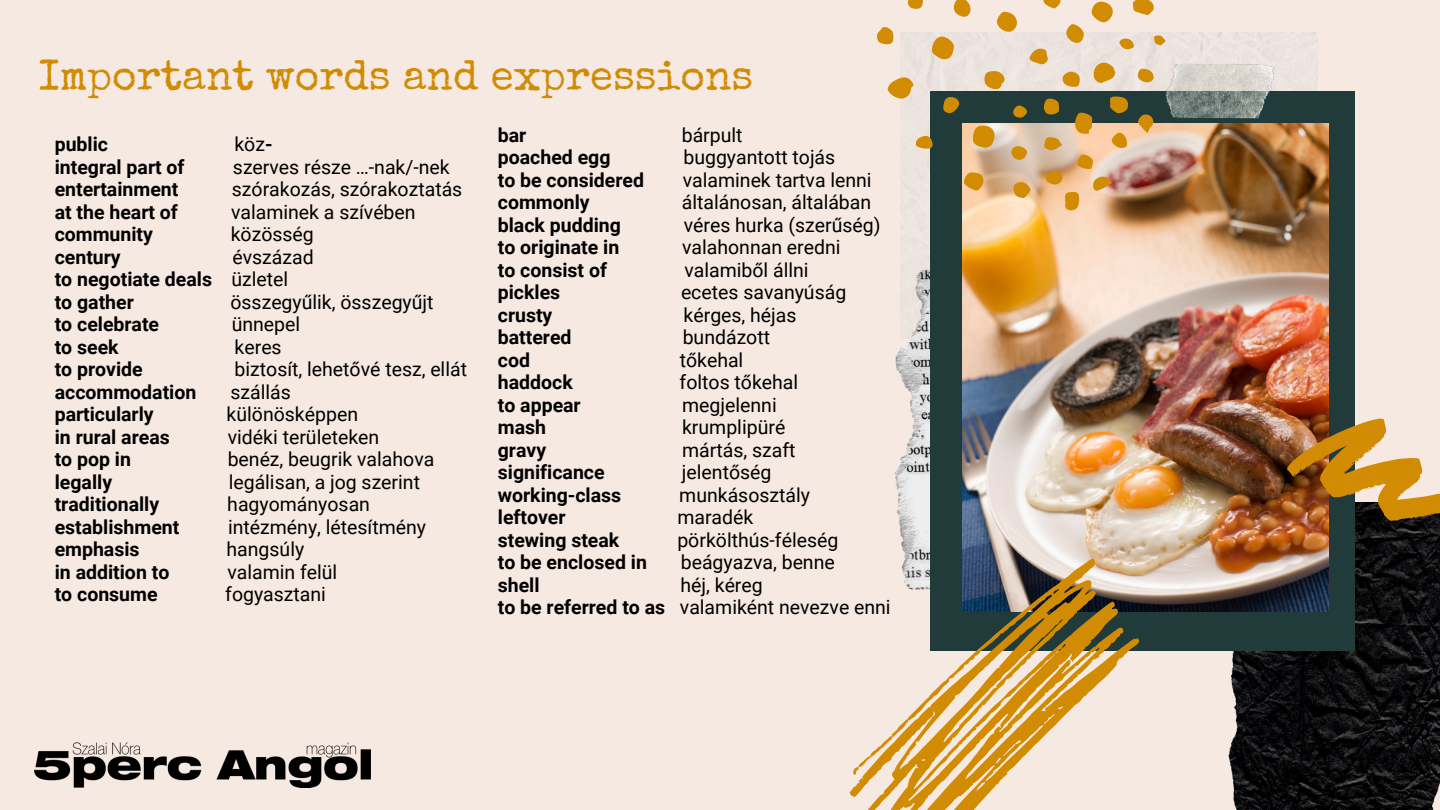
<style>
.page{position:relative;width:1440px;height:810px;background:#f6e9e1}
.page>*{position:absolute;margin:0;border:0;box-sizing:border-box;transform-origin:0 0}
.t1{font:42px "Special Elite";color:#d18c03}
.t2{font:19.5px/22.5px "Roboto";color:#000}
.t3{font:700 19.5px/22.5px "Roboto";color:#000}
.s1{font-weight:700}
.s2{font-weight:400}
</style>
<div class="page">
<div style="left:900px;top:32px;width:418px;height:238px;background:#ece4df"></div>
<img style="left:1228px;top:521px;width:212px;height:289px">
<img style="left:895px;top:270px;width:36px;height:282px">
<div style="left:931px;top:91px;width:424px;height:560px;background:#213b3b"></div>
<img style="left:34px;top:743px;width:336px;height:45px">
<img style="left:1151px;top:59px;width:131px;height:60px">
<img style="left:962px;top:124px;width:366px;height:487px">
<img style="left:1287px;top:419px;width:153px;height:102px">
<svg style="left:849px;top:552px;width:321px;height:258px"></svg>
<svg style="left:851px;top:719px;width:60px;height:56px"></svg>
<svg style="left:973px;top:126px;width:22px;height:22px"></svg>
<svg style="left:887px;top:77px;width:28px;height:22px"></svg>
<svg style="left:932px;top:36px;width:22px;height:23px"></svg>
<svg style="left:1091px;top:61px;width:24px;height:22px"></svg>
<svg style="left:1092px;top:1px;width:21px;height:22px"></svg>
<svg style="left:997px;top:11px;width:20px;height:21px"></svg>
<svg style="left:1073px;top:113px;width:21px;height:21px"></svg>
<svg style="left:984px;top:71px;width:21px;height:19px"></svg>
<svg style="left:964px;top:172px;width:20px;height:19px"></svg>
<svg style="left:1132px;top:0;width:22px;height:15px"></svg>
<svg style="left:1109px;top:97px;width:19px;height:16px"></svg>
<svg style="left:1066px;top:24px;width:18px;height:19px"></svg>
<svg style="left:954px;top:0;width:16px;height:17px"></svg>
<svg style="left:1065px;top:192px;width:15px;height:18px"></svg>
<svg style="left:877px;top:27px;width:16px;height:18px"></svg>
<svg style="left:1063px;top:72px;width:17px;height:15px"></svg>
<svg style="left:1043px;top:0;width:17px;height:9px"></svg>
<svg style="left:1028px;top:48px;width:20px;height:17px"></svg>
<svg style="left:1014px;top:182px;width:16px;height:16px"></svg>
<svg style="left:1043px;top:98px;width:16px;height:17px"></svg>
<svg style="left:943px;top:97px;width:16px;height:16px"></svg>
<svg style="left:1137px;top:114px;width:17px;height:19px"></svg>
<svg style="left:908px;top:0;width:15px;height:9px"></svg>
<svg style="left:916px;top:135px;width:17px;height:14px"></svg>
<svg style="left:1092px;top:176px;width:20px;height:15px"></svg>
<svg style="left:1076px;top:154px;width:17px;height:16px"></svg>
<svg style="left:1112px;top:133px;width:16px;height:15px"></svg>
<svg style="left:1043px;top:136px;width:19px;height:15px"></svg>
<svg style="left:1046px;top:171px;width:17px;height:14px"></svg>
<svg style="left:1138px;top:69px;width:16px;height:14px"></svg>
<svg style="left:1011px;top:146px;width:16px;height:14px"></svg>
<svg style="left:1013px;top:106px;width:14px;height:12px"></svg>
<svg style="left:1119px;top:38px;width:15px;height:13px"></svg>
<svg style="left:1154px;top:36px;width:12px;height:10px"></svg>
<h1 class="t1" style="left:39px;top:60px;width:716px">Important words and expressions</h1>
<p class="t3" style="left:55px;top:134px;width:55px">public</p>
<p class="t2" style="left:234px;top:134px;width:40px">köz<span class="s1">-</span></p>
<p class="t3" style="left:55px;top:156px;width:131px">integral part of</p>
<p class="t2" style="left:233px;top:156px;width:218px">szerves része …-nak/-nek</p>
<p class="t3" style="left:55px;top:179px;width:125px">entertainment</p>
<p class="t2" style="left:232px;top:179px;width:232px">szórakozás, szórakoztatás</p>
<p class="t3" style="left:55px;top:201px;width:125px">at the heart of</p>
<p class="t2" style="left:231px;top:201px;width:186px">valaminek a szívében</p>
<p class="t3" style="left:55px;top:224px;width:100px">community</p>
<p class="t2" style="left:231px;top:224px;width:85px">közösség</p>
<p class="t3" style="left:55px;top:246px;width:67px">century</p>
<p class="t3" style="left:55px;top:246px;width:260px;text-indent:178px"><span class="s2">évszázad </span>to negotiate deals <span class="s2">üzletel<br></span>to gather</p>
<p class="t2" style="left:230px;top:291px;width:205px">összegyűlik, összegyűjt</p>
<p class="t3" style="left:55px;top:314px;width:106px">to celebrate</p>
<p class="t2" style="left:232px;top:314px;width:70px">ünnepel</p>
<p class="t3" style="left:55px;top:336px;width:65px">to seek</p>
<p class="t2" style="left:235px;top:336px;width:49px">keres</p>
<p class="t3" style="left:55px;top:359px;width:90px">to provide</p>
<p class="t2" style="left:235px;top:359px;width:234px">biztosít, lehetővé tesz, ellát</p>
<p class="t3" style="left:55px;top:381px;width:143px">accommodation</p>
<p class="t2" style="left:230px;top:381px;width:62px">szállás</p>
<p class="t3" style="left:55px;top:404px;width:100px">particularly</p>
<p class="t2" style="left:227px;top:404px;width:133px">különösképpen</p>
<p class="t3" style="left:55px;top:426px;width:117px">in rural areas</p>
<p class="t2" style="left:228px;top:426px;width:153px">vidéki területeken</p>
<p class="t3" style="left:55px;top:449px;width:78px">to pop in</p>
<p class="t2" style="left:228px;top:449px;width:208px">benéz, beugrik valahova</p>
<p class="t3" style="left:55px;top:471px;width:59px">legally</p>
<p class="t2" style="left:229px;top:471px;width:193px">legálisan, a jog szerint</p>
<p class="t3" style="left:55px;top:494px;width:106px">traditionally</p>
<p class="t2" style="left:227px;top:494px;width:144px">hagyományosan</p>
<p class="t3" style="left:55px;top:516px;width:126px">establishment</p>
<p class="t2" style="left:228px;top:516px;width:200px">intézmény, létesítmény</p>
<p class="t3" style="left:55px;top:539px;width:86px">emphasis</p>
<p class="t2" style="left:227px;top:539px;width:79px">hangsúly</p>
<p class="t3" style="left:55px;top:561px;width:116px">in addition to</p>
<p class="t2" style="left:227px;top:561px;width:111px">valamin felül</p>
<p class="t3" style="left:55px;top:584px;width:104px">to consume</p>
<p class="t2" style="left:225px;top:584px;width:102px">fogyasztani</p>
<p class="t3" style="left:498px;top:124px;width:30px">bar</p>
<p class="t2" style="left:682px;top:124px;width:62px">bárpult</p>
<p class="t3" style="left:498px;top:146px;width:114px">poached egg</p>
<p class="t2" style="left:683px;top:146px;width:153px">buggyantott tojás</p>
<p class="t3" style="left:498px;top:169px;width:148px">to be considered</p>
<p class="t2" style="left:683px;top:169px;width:190px">valaminek tartva lenni</p>
<p class="t3" style="left:498px;top:191px;width:93px">commonly</p>
<p class="t2" style="left:682px;top:191px;width:191px">általánosan, általában</p>
<p class="t3" style="left:498px;top:214px;width:125px">black pudding</p>
<p class="t2" style="left:684px;top:214px;width:198px">véres hurka (szerűség)</p>
<p class="t3" style="left:498px;top:236px;width:123px">to originate in</p>
<p class="t2" style="left:682px;top:236px;width:160px">valahonnan eredni</p>
<p class="t3" style="left:498px;top:259px;width:111px">to consist of</p>
<p class="t2" style="left:684px;top:259px;width:126px">valamiből állni</p>
<p class="t3" style="left:498px;top:281px;width:64px">pickles</p>
<p class="t2" style="left:681px;top:281px;width:167px">ecetes savanyúság</p>
<p class="t3" style="left:498px;top:304px;width:56px">crusty</p>
<p class="t2" style="left:684px;top:304px;width:115px">kérges, héjas</p>
<p class="t3" style="left:498px;top:326px;width:75px">battered</p>
<p class="t2" style="left:683px;top:326px;width:89px">bundázott</p>
<p class="t3" style="left:498px;top:349px;width:34px">cod</p>
<p class="t2" style="left:680px;top:349px;width:65px">tőkehal</p>
<p class="t3" style="left:498px;top:371px;width:76px">haddock</p>
<p class="t2" style="left:680px;top:371px;width:120px">foltos tőkehal</p>
<p class="t3" style="left:498px;top:394px;width:84px">to appear</p>
<p class="t2" style="left:682px;top:394px;width:96px">megjelenni</p>
<p class="t3" style="left:498px;top:416px;width:50px">mash</p>
<p class="t2" style="left:682px;top:416px;width:105px">krumplipüré</p>
<p class="t3" style="left:498px;top:439px;width:50px">gravy</p>
<p class="t2" style="left:682px;top:439px;width:115px">mártás, szaft</p>
<p class="t3" style="left:498px;top:461px;width:108px">significance</p>
<p class="t2" style="left:682px;top:461px;width:91px">jelentőség</p>
<p class="t3" style="left:498px;top:484px;width:125px">working-class</p>
<p class="t2" style="left:679px;top:484px;width:132px">munkásosztály</p>
<p class="t3" style="left:498px;top:506px;width:69px">leftover</p>
<p class="t2" style="left:677px;top:506px;width:78px">maradék</p>
<p class="t3" style="left:498px;top:529px;width:123px">stewing steak</p>
<p class="t2" style="left:677px;top:529px;width:162px">pörkölthús-féleség</p>
<p class="t3" style="left:498px;top:551px;width:151px">to be enclosed in</p>
<p class="t2" style="left:681px;top:551px;width:155px">beágyazva, benne</p>
<p class="t3" style="left:498px;top:574px;width:43px">shell</p>
<p class="t2" style="left:498px;top:574px;width:394px;text-indent:183px">héj, kéreg<br><span class="s1">to be referred to as</span> valamiként nevezve enni</p>
</div>
